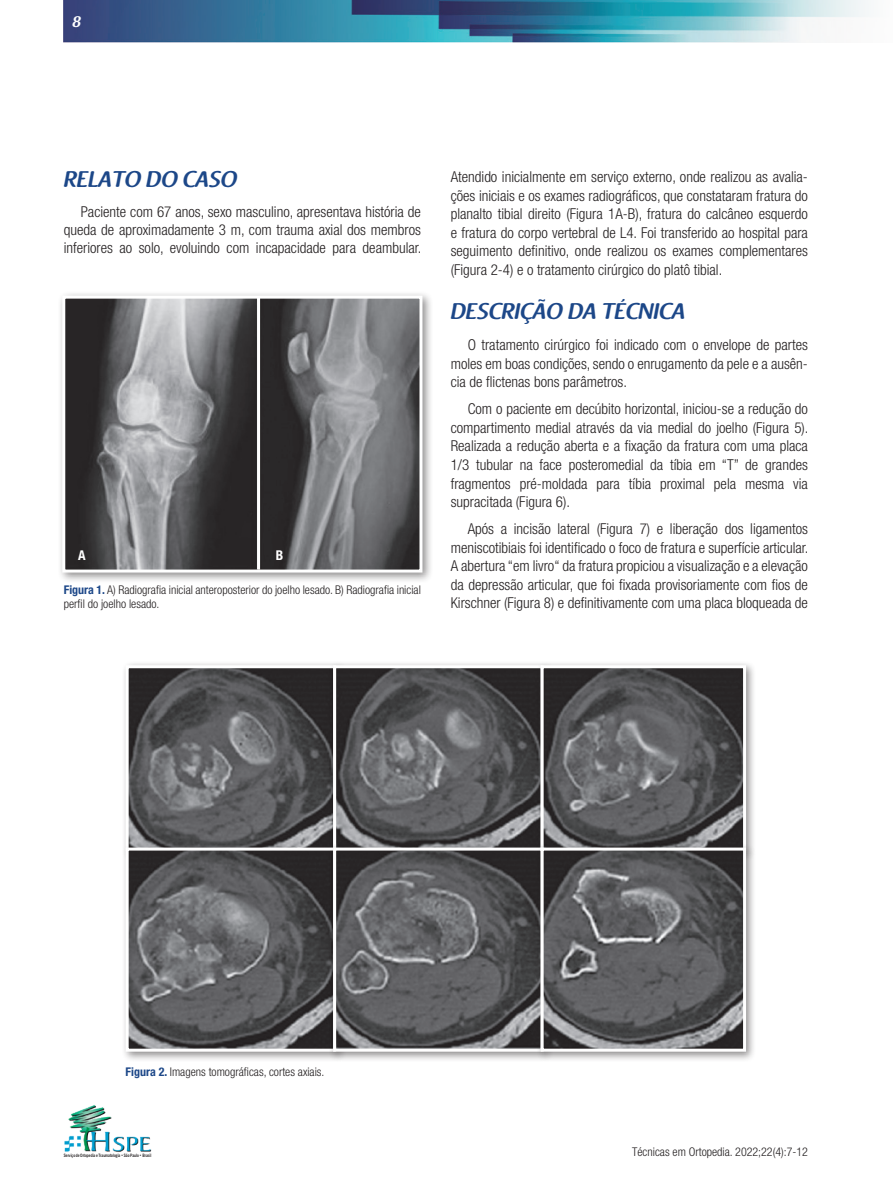
<style>
.page{position:relative;width:893px;height:1191px;background:#fff}
.page>*{position:absolute;margin:0;border:0;box-sizing:border-box;transform-origin:0 0}
.t1{font:600 22.5px "Raspoutine";color:#1c4788}
.t2{font:300 condensed 15px/18.6px "Helvetica Neue";color:#231f20;text-align:justify}
.t3{font:600 15px "Raspoutine";color:#fff}
.t4{font:700 condensed 13.5px "Helvetica Neue";color:#fff}
.t5{font:300 condensed 12px/14px "Helvetica Neue";color:#231f20}
.t6{font:700 4.5px "News Gothic BT";color:#231f20;scale:.8 1}
.s1{font-weight:700;color:#1c4788}
</style>
<div class="page">
<img style="left:64px;top:0;width:805px;height:43px">
<img style="left:64px;top:1105px;width:87px;height:47px">
<div style="left:57px;top:290px;width:377px;height:294px;background:#231f20;opacity:.5"></div>
<img style="left:66px;top:300px;width:352px;height:268px">
<div style="left:62px;top:296px;width:360px;height:276px;border:3px solid #fff"></div>
<hr style="left:257px;top:296px;width:3px;height:273px;background:#fff">
<div style="left:121px;top:660px;width:225px;height:201px;background:#231f20;opacity:.5"></div>
<img style="left:130px;top:669px;width:198px;height:174px">
<div style="left:126px;top:665px;width:210px;height:186px;border:3px solid #fff"></div>
<div style="left:328px;top:660px;width:226px;height:201px;background:#231f20;opacity:.5"></div>
<div style="left:333px;top:665px;width:211px;height:186px;border:3px solid #fff"></div>
<div style="left:536px;top:660px;width:220px;height:201px;background:#231f20;opacity:.5"></div>
<div style="left:541px;top:665px;width:205px;height:186px;border:3px solid #fff"></div>
<div style="left:121px;top:843px;width:225px;height:219px;background:#231f20;opacity:.5"></div>
<div style="left:126px;top:847px;width:210px;height:204px;border:3px solid #fff"></div>
<div style="left:328px;top:843px;width:226px;height:219px;background:#231f20;opacity:.5"></div>
<div style="left:333px;top:847px;width:211px;height:204px;border:3px solid #fff"></div>
<div style="left:536px;top:843px;width:220px;height:219px;background:#231f20;opacity:.5"></div>
<div style="left:541px;top:847px;width:205px;height:204px;border:3px solid #fff"></div>
<p class="t3" style="left:72px;top:14px;width:10px">8</p>
<h1 class="t1" style="left:64px;top:166px;width:175px">RELATO DO CASO</h1>
<p class="t2" style="left:64px;top:203px;width:359px;line-height:18px;text-indent:17px">Paciente com 67 anos, sexo masculino, apresentava história de queda de aproximadamente 3 m, com trauma axial dos membros inferiores ao solo, evoluindo com incapacidade para deambular.</p>
<p class="t4" style="left:78px;top:546px;width:9px">A</p>
<p class="t4" style="left:276px;top:546px;width:9px">B</p>
<p class="t5" style="left:64px;top:583px;width:359px"><span class="s1">Figura 1.</span> A) Radiografia inicial anteroposterior do joelho lesado. B) Radiografia inicial perfil do joelho lesado.</p>
<p class="t2" style="left:451px;top:167px;width:359px">Atendido inicialmente em serviço externo, onde realizou as avalia&shy;ções iniciais e os exames radiográficos, que constataram fratura do planalto tibial direito (Figura 1A-B), fratura do calcâneo esquerdo e fratura do corpo vertebral de L4. Foi transferido ao hospital para seguimento definitivo, onde realizou os exames complementares (Figura 2-4) e o tratamento cirúrgico do platô tibial.</p>
<h1 class="t1" style="left:451px;top:298px;width:236px">DESCRIÇÃO DA TÉCNICA</h1>
<p class="t2" style="left:451px;top:335px;width:359px;text-indent:17px">O tratamento cirúrgico foi indicado com o envelope de partes moles em boas condições, sendo o enrugamento da pele e a ausên&shy;cia de flictenas bons parâmetros.</p>
<p class="t2" style="left:451px;top:399px;width:359px;text-indent:17px">Com o paciente em decúbito horizontal, iniciou-se a redução do compartimento medial através da via medial do joelho (Figura 5).<br>Realizada a redução aberta e a fixação da fratura com uma placa 1/3 tubular na face posteromedial da tíbia em “T” de grandes fragmentos pré-moldada para tíbia proximal pela mesma via supracitada (Figura 6).</p>
<p class="t2" style="left:451px;top:519px;width:359px;text-indent:17px">Após a incisão lateral (Figura 7) e liberação dos ligamentos meniscotibiais foi identificado o foco de fratura e superfície articular.<br>A abertura “em livro“ da fratura propiciou a visualização e a elevação da depressão articular, que foi fixada provisoriamente com fios de Kirschner (Figura 8) e definitivamente com uma placa bloqueada de</p>
<p class="t5" style="left:126px;top:1064px;width:200px"><span class="s1">Figura 2.</span> Imagens tomográficas, cortes axiais.</p>
<p class="t6" style="left:64px;top:1152px;width:111px">Serviço de Ortopedia e Traumatologia • São Paulo • Brasil</p>
<p class="t5" style="left:632px;top:1145px;width:177px">Técnicas em Ortopedia. 2022;22(4):7-12</p>
</div>
